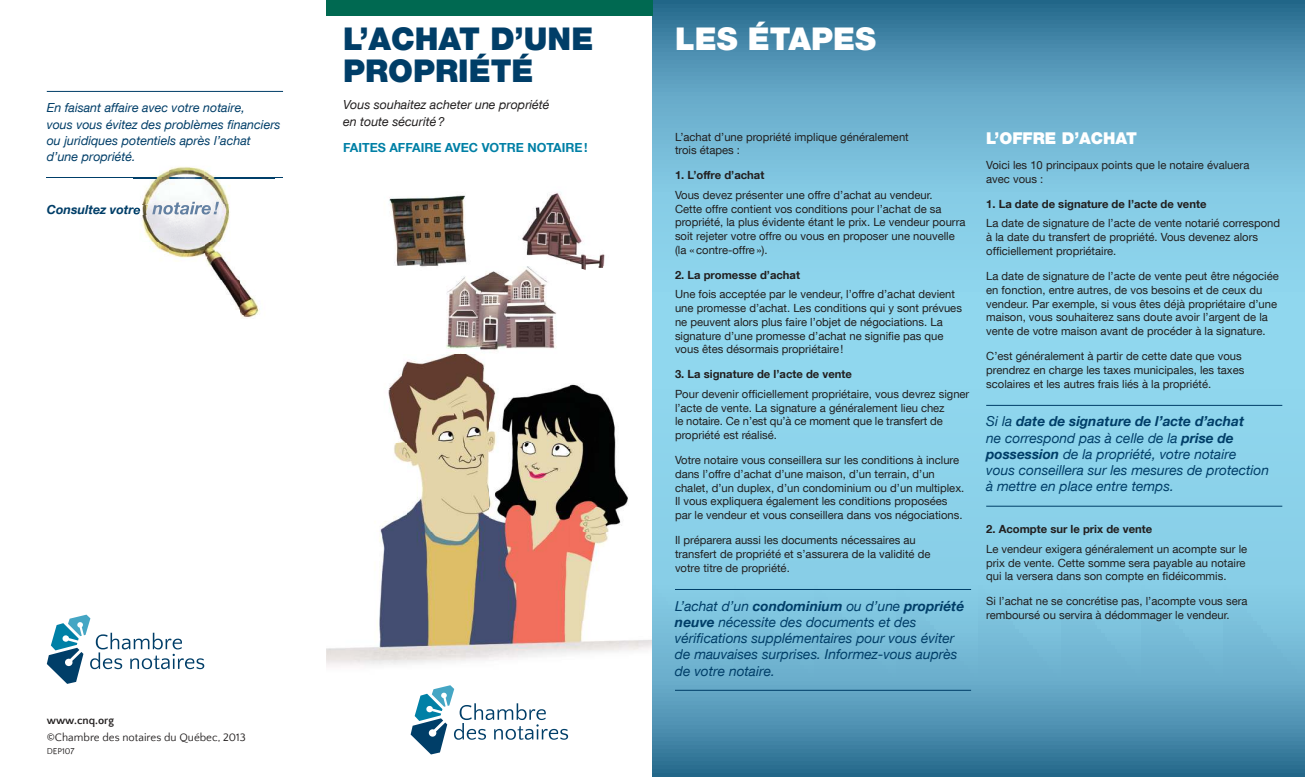
<style>
.page{position:relative;width:1305px;height:777px;background:#fff}
.page>*{position:absolute;margin:0;border:0;box-sizing:border-box;transform-origin:0 0}
.t1{font:900 31.25px/31.2px "Helvetica Neue LT Com";color:#003e68}
.t2{font:900 31.25px "Helvetica Neue LT Com";color:#fff}
.t3{font:900 16.25px "Helvetica Neue LT Com";color:#fff}
.t4{font:italic 13.75px/16.2px "Helvetica Neue LT Com";color:#003e68}
.t5{font:italic 12.5px/16.2px "Helvetica Neue LT Com";color:#003e68}
.t6{font:italic 12.5px/16.2px "Helvetica Neue LT Com";color:#221f1f}
.t7{font:700 12.5px "Helvetica Neue LT Com";color:#0080a6}
.t8{font:italic 700 12.5px "Helvetica Neue LT Com";color:#003e68}
.t9{font:11.25px/13.8px "Helvetica Neue LT Com";color:#221f1f}
.t10{font:700 11.25px "Helvetica Neue LT Com";color:#221f1f}
.t11{font:11.25px "Quattrocento Sans";color:#221f1f}
.t12{font:700 11.25px "Quattrocento Sans";color:#221f1f}
.t13{font:8.75px "Quattrocento Sans";color:#221f1f}
.s1{font-size:17.5px;color:#507397}
.s2{font-weight:700}
</style>
<div class="page">
<img style="left:326px;top:192px;width:326px;height:545px">
<img style="left:653px;top:0;width:652px;height:776px">
<hr style="left:675px;top:589px;width:296px;height:1px;background:#003e68">
<hr style="left:675px;top:689px;width:296px;height:1px;background:#003e68">
<hr style="left:986px;top:405px;width:296px;height:1px;background:#003e68">
<hr style="left:986px;top:505px;width:296px;height:1px;background:#003e68">
<svg style="left:411px;top:685px;width:157px;height:69px"></svg>
<svg style="left:47px;top:614px;width:157px;height:69px"></svg>
<hr style="left:47px;top:91px;width:236px;height:1px;background:#003e68">
<hr style="left:47px;top:177px;width:236px;height:1px;background:#003e68">
<img style="left:204px;top:170px;width:71px;height:72px">
<img style="left:169px;top:166px;width:35px;height:36px">
<img style="left:134px;top:170px;width:35px;height:72px">
<img style="left:169px;top:214px;width:35px;height:28px">
<img style="left:152px;top:242px;width:108px;height:76px">
<img style="left:134px;top:177px;width:141px;height:1px">
<img style="left:134px;top:205px;width:15px;height:9px">
<img style="left:208px;top:202px;width:11px;height:12px">
<img style="left:152px;top:202px;width:56px;height:12px">
<div style="left:326px;top:0;width:327px;height:16px;background:#006951"></div>
<p class="t5" style="left:47px;top:99px;width:235px">En faisant affaire avec votre notaire,<br>vous vous évitez des problèmes financiers ou juridiques potentiels après l’achat d’une propriété.</p>
<p class="t8" style="left:47px;top:205px;width:174px">Consultez votre <span class="s1">notaire !</span></p>
<p class="t12" style="left:47px;top:713px;width:69px">www.cnq.org</p>
<p class="t11" style="left:47px;top:732px;width:201px">© Chambre des notaires du Québec, 2013</p>
<p class="t13" style="left:47px;top:747px;width:29px">DEP107</p>
<h1 class="t2" style="left:675px;top:21px;width:202px">LES ÉTAPES</h1>
<h1 class="t1" style="left:343px;top:24px;width:252px">L’ACHAT D’UNE<br>PROPRIÉTÉ</h1>
<p class="t6" style="left:343px;top:98px;width:208px">Vous souhaitez acheter une propriété en toute sécurité ?</p>
<p class="t7" style="left:343px;top:143px;width:246px">FAITES AFFAIRE AVEC VOTRE NOTAIRE !</p>
<p class="t9" style="left:675px;top:131px;width:235px">L’achat d’une propriété implique généralement trois étapes :</p>
<p class="t10" style="left:675px;top:171px;width:91px">1. L’offre d’achat</p>
<p class="t9" style="left:675px;top:189px;width:292px">Vous devez présenter une offre d’achat au vendeur.<br>Cette offre contient vos conditions pour l’achat de sa propriété, la plus évidente étant le prix. Le vendeur pourra soit rejeter votre offre ou vous en proposer une nouvelle (la « contre-offre »).</p>
<p class="t10" style="left:675px;top:270px;width:127px">2. La promesse d’achat</p>
<p class="t9" style="left:675px;top:288px;width:288px">Une fois acceptée par le vendeur, l’offre d’achat devient une promesse d’achat. Les conditions qui y sont prévues ne peuvent alors plus faire l’objet de négociations. La signature d’une promesse d’achat ne signifie pas que vous êtes désormais propriétaire !</p>
<p class="t10" style="left:675px;top:370px;width:178px">3. La signature de l’acte de vente</p>
<p class="t9" style="left:675px;top:386px;width:296px">Pour devenir officiellement propriétaire, vous devrez signer l’acte de vente. La signature a généralement lieu chez<br>le notaire. Ce n’est qu’à ce moment que le transfert de propriété est réalisé.</p>
<p class="t9" style="left:675px;top:454px;width:291px">Votre notaire vous conseillera sur les conditions à inclure dans l’offre d’achat d’une maison, d’un terrain, d’un chalet, d’un duplex, d’un condominium ou d’un multiplex.<br>Il vous expliquera également les conditions proposées par le vendeur et vous conseillera dans vos négociations.</p>
<p class="t9" style="left:675px;top:534px;width:257px">Il préparera aussi les documents nécessaires au transfert de propriété et s’assurera de la validité de votre titre de propriété.</p>
<p class="t4" style="left:675px;top:598px;width:291px">L’achat d’un <span class="s2">condominium</span> ou d’une <span class="s2">propriété neuve</span> nécessite des documents et des vérifications supplémentaires pour vous éviter de mauvaises surprises. Informez-vous auprès de votre notaire.</p>
<h2 class="t3" style="left:986px;top:129px;width:152px">L’OFFRE D’ACHAT</h2>
<p class="t9" style="left:986px;top:159px;width:265px">Voici les 10 principaux points que le notaire évaluera avec vous :</p>
<p class="t10" style="left:986px;top:200px;width:222px">1. La date de signature de l’acte de vente</p>
<p class="t9" style="left:986px;top:217px;width:296px">La date de signature de l’acte de vente notarié correspond à la date du transfert de propriété. Vous devenez alors officiellement propriétaire.</p>
<p class="t9" style="left:986px;top:270px;width:294px">La date de signature de l’acte de vente peut être négociée en fonction, entre autres, de vos besoins et de ceux du vendeur. Par exemple, si vous êtes déjà propriétaire d’une maison, vous souhaiterez sans doute avoir l’argent de la vente de votre maison avant de procéder à la signature.</p>
<p class="t9" style="left:986px;top:350px;width:260px">C’est généralement à partir de cette date que vous prendrez en charge les taxes municipales, les taxes scolaires et les autres frais liés à la propriété.</p>
<p class="t4" style="left:986px;top:413px;width:284px">Si la <span class="s2">date de signature de l’acte d’achat<br></span>ne correspond pas à celle de la <span class="s2">prise de possession</span> de la propriété, votre notaire<br>vous conseillera sur les mesures de protection à mettre en place entre temps.</p>
<p class="t10" style="left:986px;top:525px;width:168px">2. Acompte sur le prix de vente</p>
<p class="t9" style="left:986px;top:542px;width:263px">Le vendeur exigera généralement un acompte sur le prix de vente. Cette somme sera payable au notaire qui la versera dans son compte en fidéicommis.</p>
<p class="t9" style="left:986px;top:595px;width:263px">Si l’achat ne se concrétise pas, l’acompte vous sera remboursé ou servira à dédommager le vendeur.</p>
</div>
